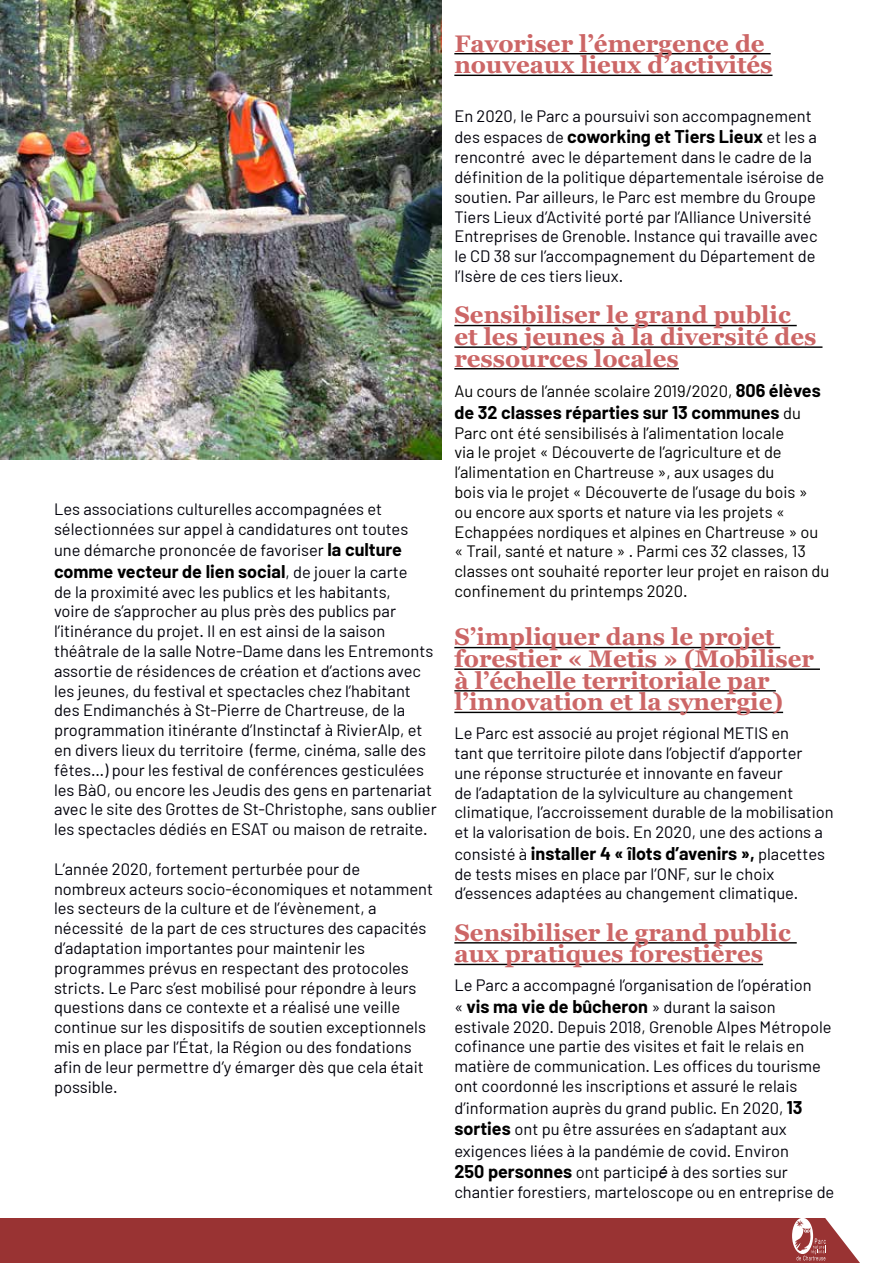
<style>
.page{position:relative;width:893px;height:1263px;background:#fff}
.page>*{position:absolute;margin:0;border:0;box-sizing:border-box;transform-origin:0 0}
.t1{font:700 24px/21.6px "Georgia";color:#c66}
.t2{font:700 18px "Barlow";color:#000}
.t3{font:16.5px/19.8px "Barlow";color:#00000a}
.t4{font:16.5px/19.8px "Barlow";color:#000}
.s1{font-weight:700;font-size:18px;color:#000}
.s2{font-weight:400;font-size:16.5px;color:#00000a}
.s3{font-weight:700;font-size:18px}
.s4{font-weight:400;font-size:16.5px}
.s5{font-family:"Arial";font-style:italic}
</style>
<div class="page">
<div style="left:0;top:1218px;width:860px;height:45px;background:#933"></div>
<svg style="left:792px;top:1218px;width:68px;height:45px"></svg>
<hr style="left:454px;top:53px;width:317px;height:1px;background:#000">
<hr style="left:454px;top:75px;width:318px;height:1px;background:#000">
<hr style="left:454px;top:325px;width:343px;height:1px;background:#000">
<hr style="left:454px;top:346px;width:368px;height:2px;background:#000">
<hr style="left:454px;top:368px;width:225px;height:1px;background:#000">
<hr style="left:454px;top:647px;width:326px;height:1px;background:#000">
<hr style="left:454px;top:668px;width:366px;height:2px;background:#000">
<hr style="left:454px;top:690px;width:322px;height:1px;background:#000">
<hr style="left:454px;top:712px;width:329px;height:1px;background:#000">
<hr style="left:454px;top:942px;width:343px;height:1px;background:#000">
<hr style="left:454px;top:964px;width:309px;height:1px;background:#000">
<img style="left:0;top:0;width:441px;height:459px">
<p class="t3" style="left:54px;top:498px;width:356px">Les associations culturelles accompagnées et sélectionnées sur appel à candidatures ont toutes</p>
<p class="t3" style="left:54px;top:540px;width:350px">une démarche prononcée de favoriser <span class="s1">la culture</span></p>
<p class="t2" style="left:54px;top:560px;width:355px">comme vecteur de lien social<span class="s2">, de jouer la carte</span></p>
<p class="t3" style="left:54px;top:581px;width:384px">de la proximité avec les publics et les habitants,<br>voire de s’approcher au plus près des publics par l’itinérance du projet. Il en est ainsi de la saison théâtrale de la salle Notre-Dame dans les Entremonts assortie de résidences de création et d’actions avec les jeunes, du festival et spectacles chez l’habitant des Endimanchés à St-Pierre de Chartreuse, de la programmation itinérante d’Instinctaf à RivierAlp, et en divers lieux du territoire (ferme, cinéma, salle des fêtes…) pour les festival de conférences gesticulées les BàO, ou encore les Jeudis des gens en partenariat avec le site des Grottes de St-Christophe, sans oublier les spectacles dédiés en ESAT ou maison de retraite.</p>
<p class="t3" style="left:54px;top:858px;width:381px">L’année 2020, fortement perturbée pour de nombreux acteurs socio-économiques et notamment les secteurs de la culture et de l’évènement, a nécessité de la part de ces structures des capacités d’adaptation importantes pour maintenir les programmes prévus en respectant des protocoles stricts. Le Parc s’est mobilisé pour répondre à leurs questions dans ce contexte et a réalisé une veille continue sur les dispositifs de soutien exceptionnels mis en place par l’État, la Région ou des fondations afin de leur permettre d’y émarger dès que cela était possible.</p>
<h1 class="t1" style="left:454px;top:33px;width:320px">Favoriser l’émergence de nouveaux lieux d’activités</h1>
<p class="t3" style="left:454px;top:106px;width:359px">En 2020, le Parc a poursuivi son accompagnement</p>
<p class="t2" style="left:454px;top:126px;width:364px"><span class="s2">des espaces de</span> coworking et Tiers Lieux <span class="s2">et les a</span></p>
<p class="t3" style="left:454px;top:147px;width:371px">rencontré avec le département dans le cadre de la définition de la politique départementale iséroise de soutien. Par ailleurs, le Parc est membre du Groupe Tiers Lieux d’Activité porté par l’Alliance Université Entreprises de Grenoble. Instance qui travaille avec le CD 38 sur l’accompagnement du Département de l’Isère de ces tiers lieux.</p>
<h1 class="t1" style="left:454px;top:304px;width:364px">Sensibiliser le grand public et les jeunes à la diversité des ressources locales</h1>
<p class="t4" style="left:454px;top:381px;width:368px">Au cours de l’année scolaire 2019/2020, <span class="s3">806 élèves</span></p>
<p class="t2" style="left:454px;top:401px;width:348px">de 32 classes réparties sur 13 communes <span class="s4">du</span></p>
<p class="t4" style="left:454px;top:422px;width:376px">Parc ont été sensibilisés à l’alimentation locale<br>via le projet « Découverte de l’agriculture et de l’alimentation en Chartreuse », aux usages du<br>bois via le projet « Découverte de l’usage du bois » ou encore aux sports et nature via les projets « Echappées nordiques et alpines en Chartreuse » ou « Trail, santé et nature » . Parmi ces 32 classes, 13 classes ont souhaité reporter leur projet en raison du confinement du printemps 2020.</p>
<h1 class="t1" style="left:454px;top:626px;width:361px">S’impliquer dans le projet forestier « Metis » (Mobiliser à l’échelle territoriale par l’innovation et la synergie)</h1>
<p class="t3" style="left:454px;top:723px;width:381px">Le Parc est associé au projet régional METIS en<br>tant que territoire pilote dans l’objectif d’apporter<br>une réponse structurée et innovante en faveur<br>de l’adaptation de la sylviculture au changement climatique, l’accroissement durable de la mobilisation et la valorisation de bois. En 2020, une des actions a</p>
<p class="t2" style="left:454px;top:842px;width:372px"><span class="s2">consisté à</span> installer 4 « îlots d’avenirs », <span class="s2">placettes</span></p>
<p class="t3" style="left:454px;top:863px;width:345px">de tests mises en place par l’ONF, sur le choix d’essences adaptées au changement climatique.</p>
<h1 class="t1" style="left:454px;top:922px;width:338px">Sensibiliser le grand public aux pratiques forestières</h1>
<p class="t3" style="left:454px;top:975px;width:359px">Le Parc a accompagné l’organisation de l’opération</p>
<p class="t2" style="left:454px;top:995px;width:323px"><span class="s2">«</span> vis ma vie de bûcheron <span class="s2">» durant la saison</span></p>
<p class="t3" style="left:454px;top:1016px;width:379px">estivale 2020. Depuis 2018, Grenoble Alpes Métropole cofinance une partie des visites et fait le relais en matière de communication. Les offices du tourisme ont coordonné les inscriptions et assuré le relais</p>
<p class="t3" style="left:454px;top:1096px;width:350px;line-height:21.6px">d’information auprès du grand public. En 2020, <span class="s1">13 sorties</span> ont pu être assurées en s’adaptant aux exigences liées à la pandémie de covid. Environ <span class="s1">250 personnes</span> ont particip<span class="s5">é</span> à des sorties sur</p>
<p class="t3" style="left:454px;top:1182px;width:382px">chantier forestiers, marteloscope ou en entreprise de</p>
</div>
